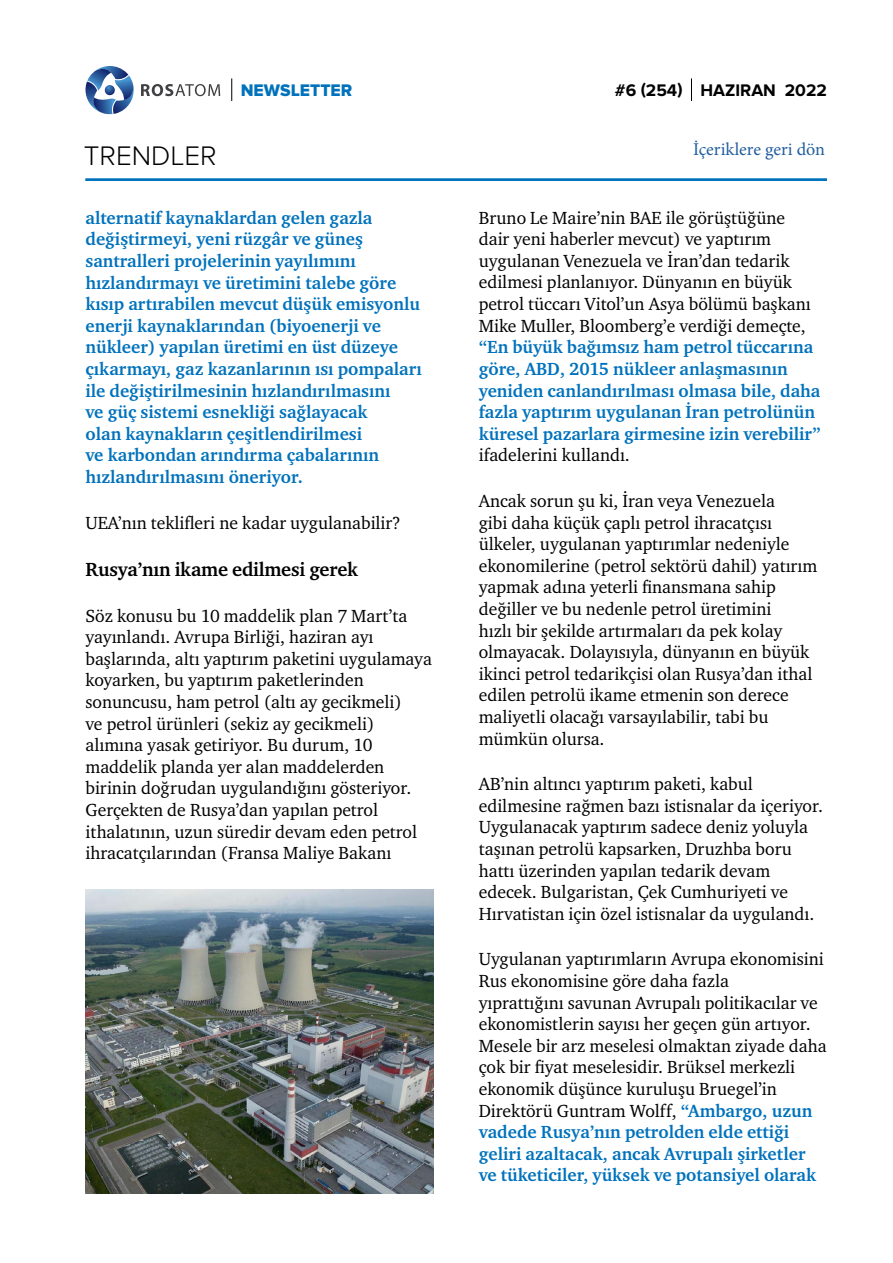
<style>
.page{position:relative;width:893px;height:1263px;background:#fff}
.page>*{position:absolute;margin:0;border:0;box-sizing:border-box;transform-origin:0 0}
.t1{font:300 27.9px "Proxima Nova";color:#000}
.t2{font:700 19.5px "Charter ITC";letter-spacing:-.01em;color:#000}
.t3{font:18px/21.6px "Charter ITC";color:#000}
.t4{font:700 18px/21.6px "Charter ITC";color:#0072bc}
.t5{font:18px "Minion Pro";color:#215e9e}
.t6{font:700 17.4px "Proxima Nova";color:#000}
.t7{font:17.4px "Proxima Nova Extrabld";color:#0072bc}
.s1{font-weight:700;color:#0072bc}
</style>
<div class="page">
<hr style="left:86px;top:179px;width:741px;height:2px;background:#0072bc">
<svg style="left:691px;top:78px;width:1px;height:23px"></svg>
<svg style="left:86px;top:66px;width:48px;height:48px"></svg>
<svg style="left:141px;top:84px;width:79px;height:12px"></svg>
<svg style="left:231px;top:78px;width:1px;height:23px"></svg>
<img style="left:86px;top:889px;width:348px;height:305px">
<h1 class="t1" style="left:84px;top:140px;width:33px">TRENDLER</h1>
<p class="t7" style="left:241px;top:80px;width:113px">NEWSLETTER</p>
<p class="t6" style="left:615px;top:80px;width:214px">#6 (254) HAZIRAN 2022</p>
<p class="t5" style="left:693px;top:137px;width:134px">İçeriklere geri dön</p>
<p class="t4" style="left:86px;top:207px;width:338px">alternatif kaynaklardan gelen gazla değiştirmeyi, yeni rüzgâr ve güneş santralleri projelerinin yayılımını hızlandırmayı ve üretimini talebe göre kısıp artırabilen mevcut düşük emisyonlu enerji kaynaklarından (biyoenerji ve nükleer) yapılan üretimi en üst düzeye çıkarmayı, gaz kazanlarının ısı pompaları ile değiştirilmesinin hızlandırılmasını<br>ve güç sistemi esnekliği sağlayacak<br>olan kaynakların çeşitlendirilmesi<br>ve karbondan arındırma çabalarının hızlandırılmasını öneriyor.</p>
<p class="t3" style="left:86px;top:512px;width:317px">UEA’nın teklifleri ne kadar uygulanabilir?</p>
<p class="t2" style="left:86px;top:557px;width:274px">Rusya’nın ikame edilmesi gerek</p>
<p class="t3" style="left:86px;top:605px;width:348px">Söz konusu bu 10 maddelik plan 7 Mart’ta yayınlandı. Avrupa Birliği, haziran ayı başlarında, altı yaptırım paketini uygulamaya koyarken, bu yaptırım paketlerinden sonuncusu, ham petrol (altı ay gecikmeli)<br>ve petrol ürünleri (sekiz ay gecikmeli) alımına yasak getiriyor. Bu durum, 10 maddelik planda yer alan maddelerden birinin doğrudan uygulandığını gösteriyor.<br>Gerçekten de Rusya’dan yapılan petrol ithalatının, uzun süredir devam eden petrol ihracatçılarından (Fransa Maliye Bakanı</p>
<p class="t3" style="left:479px;top:207px;width:334px">Bruno Le Maire’nin BAE ile görüştüğüne dair yeni haberler mevcut) ve yaptırım uygulanan Venezuela ve İran’dan tedarik edilmesi planlanıyor. Dünyanın en büyük petrol tüccarı Vitol’un Asya bölümü başkanı Mike Muller, Bloomberg’e verdiği demeçte,</p>
<p class="t4" style="left:479px;top:336px;width:344px">“En büyük bağımsız ham petrol tüccarına göre, ABD, 2015 nükleer anlaşmasının yeniden canlandırılması olmasa bile, daha fazla yaptırım uygulanan İran petrolünün küresel pazarlara girmesine izin verebilir”</p>
<p class="t3" style="left:479px;top:444px;width:153px">ifadelerini kullandı.</p>
<p class="t3" style="left:479px;top:490px;width:340px">Ancak sorun şu ki, İran veya Venezuela<br>gibi daha küçük çaplı petrol ihracatçısı ülkeler, uygulanan yaptırımlar nedeniyle ekonomilerine (petrol sektörü dahil) yatırım yapmak adına yeterli finansmana sahip değiller ve bu nedenle petrol üretimini<br>hızlı bir şekilde artırmaları da pek kolay olmayacak. Dolayısıyla, dünyanın en büyük ikinci petrol tedarikçisi olan Rusya’dan ithal edilen petrolü ikame etmenin son derece maliyetli olacağı varsayılabilir, tabi bu mümkün olursa.</p>
<p class="t3" style="left:479px;top:773px;width:346px">AB’nin altıncı yaptırım paketi, kabul edilmesine rağmen bazı istisnalar da içeriyor.<br>Uygulanacak yaptırım sadece deniz yoluyla taşınan petrolü kapsarken, Druzhba boru hattı üzerinden yapılan tedarik devam edecek. Bulgaristan, Çek Cumhuriyeti ve Hırvatistan için özel istisnalar da uygulandı.</p>
<p class="t3" style="left:479px;top:948px;width:349px">Uygulanan yaptırımların Avrupa ekonomisini Rus ekonomisine göre daha fazla<br>yıprattığını savunan Avrupalı politikacılar ve ekonomistlerin sayısı her geçen gün artıyor.<br>Mesele bir arz meselesi olmaktan ziyade daha çok bir fiyat meselesidir. Brüksel merkezli ekonomik düşünce kuruluşu Bruegel’in Direktörü Guntram Wolff, <span class="s1">“Ambargo, uzun vadede Rusya’nın petrolden elde ettiği geliri azaltacak, ancak Avrupalı şirketler ve tüketiciler, yüksek ve potansiyel olarak</span></p>
</div>
